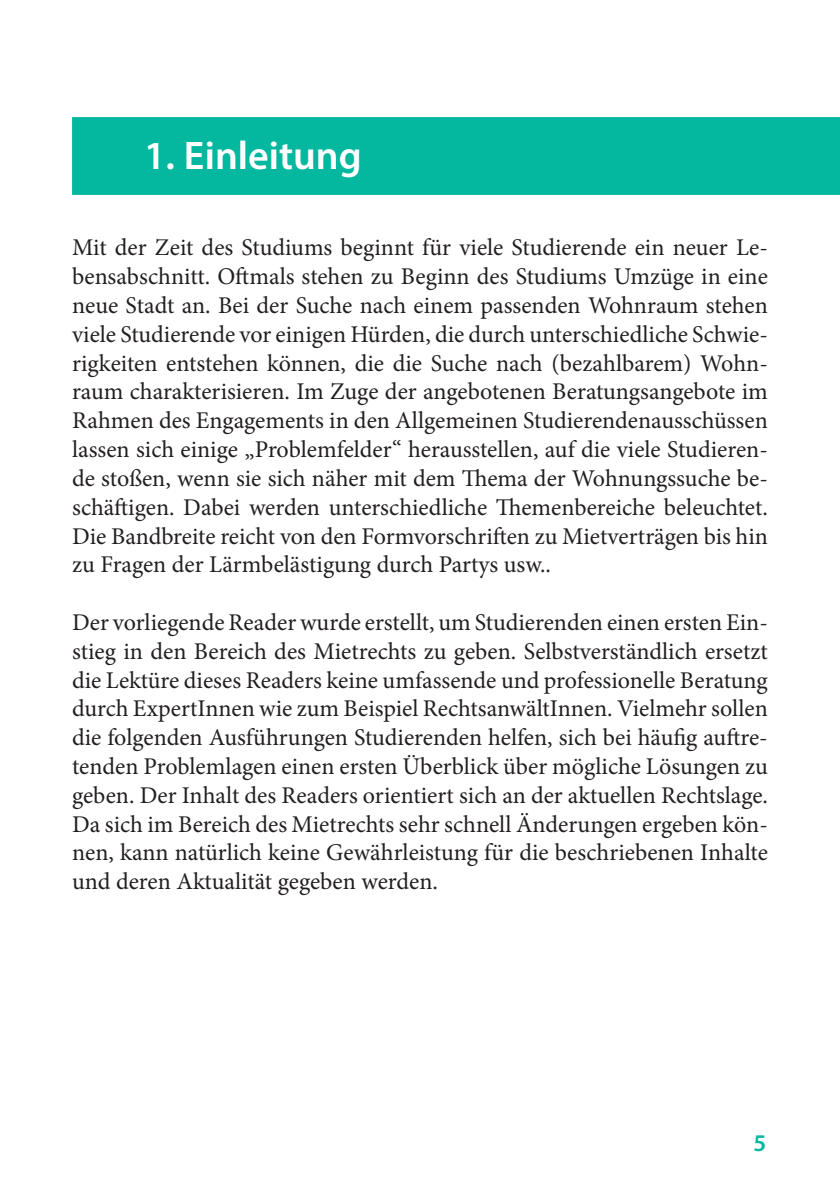
<style>
.page{position:relative;width:840px;height:1191px;background:#fff}
.page>*{position:absolute;margin:0;border:0;box-sizing:border-box;transform-origin:0 0}
.t1{font:600 40px "Myriad Pro";color:#fff}
.t2{font:24px/28.8px "Minion Pro";color:#231f20;text-align:justify}
.t3{font:600 24px "Myriad Pro";color:#03b89e}
</style>
<div class="page">
<div style="left:72px;top:117px;width:767px;height:78px;background:#03b89e"></div>
<h1 class="t1" style="left:144px;top:130px;width:219px">1. Einleitung</h1>
<p class="t2" style="left:72px;top:233px;width:697px">Mit der Zeit des Studiums beginnt für viele Studierende ein neuer Le&shy;bensabschnitt. Oftmals stehen zu Beginn des Studiums Umzüge in eine neue Stadt an. Bei der Suche nach einem passenden Wohnraum stehen viele Studierende vor einigen Hürden, die durch unterschiedliche Schwie&shy;rigkeiten entstehen können, die die Suche nach (bezahlbarem) Wohn&shy;raum charakterisieren. Im Zuge der angebotenen Beratungsangebote im Rahmen des Engagements in den Allgemeinen Studierendenausschüssen lassen sich einige „Problemfelder“ herausstellen, auf die viele Studieren&shy;de stoßen, wenn sie sich näher mit dem Thema der Wohnungssuche be&shy;schäftigen. Dabei werden unterschiedliche Themenbereiche beleuchtet.<br>Die Bandbreite reicht von den Formvorschriften zu Mietverträgen bis hin zu Fragen der Lärmbelästigung durch Partys usw..</p>
<p class="t2" style="left:72px;top:608px;width:697px">Der vorliegende Reader wurde erstellt, um Studierenden einen ersten Ein&shy;stieg in den Bereich des Mietrechts zu geben. Selbstverständlich ersetzt die Lektüre dieses Readers keine umfassende und professionelle Beratung durch ExpertInnen wie zum Beispiel RechtsanwältInnen. Vielmehr sollen die folgenden Ausführungen Studierenden helfen, sich bei häufig auftre&shy;tenden Problemlagen einen ersten Überblick über mögliche Lösungen zu geben. Der Inhalt des Readers orientiert sich an der aktuellen Rechtslage.<br>Da sich im Bereich des Mietrechts sehr schnell Änderungen ergeben kön&shy;nen, kann natürlich keine Gewährleistung für die beschriebenen Inhalte und deren Aktualität gegeben werden.</p>
<p class="t3" style="left:752px;top:1127px;width:14px">5</p>
</div>
